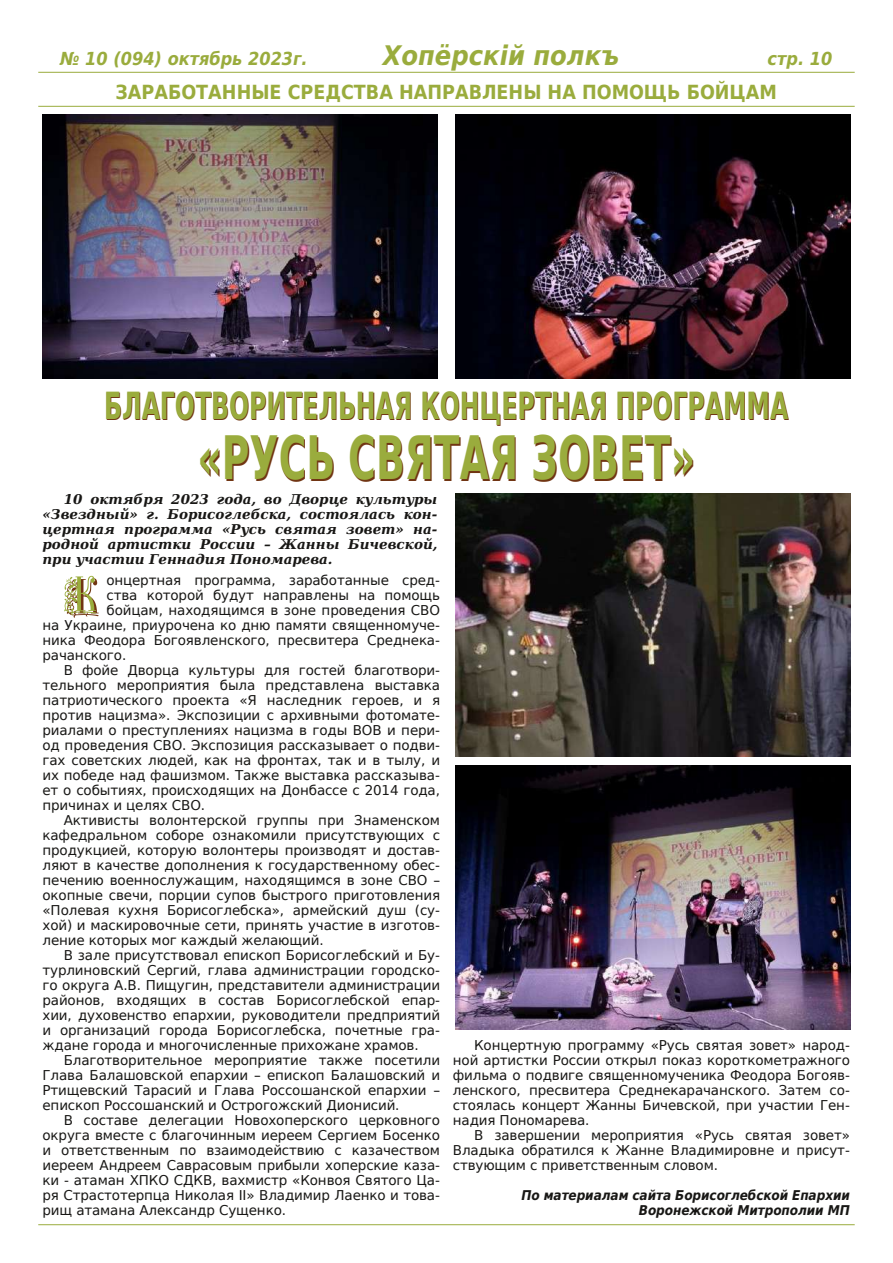
<style>
.page{position:relative;width:893px;height:1263px;background:#fff}
.page>*{position:absolute;margin:0;border:0;box-sizing:border-box;transform-origin:0 0}
.t1{font:700 60px "DejaVu Sans Condensed";color:#713513;scale:.7 1}
.t2{font:51.3px "Remeslo";color:#713513}
.t3{font:700 37.5px "DejaVu Sans Condensed";color:#713513;scale:.7 1}
.t4{font:italic 700 27px "DejaVu Sans Condensed";color:#9aac3d}
.t5{font:700 19.5px "DejaVu Sans Condensed";color:#9aac3d}
.t6{font:italic 700 18px "DejaVu Sans Condensed";color:#9aac3d}
.t7{font:13.5px/15px "DejaVu Sans";letter-spacing:-.01em;color:#181715;text-align:justify}
.t8{font:italic 700 13.5px/15px "DejaVu Serif";color:#181715;text-align:justify}
.t9{font:italic 700 13.5px/15px "DejaVu Sans Condensed";letter-spacing:-.01em;color:#181715;text-align:right}
</style>
<div class="page">
<hr style="left:38px;top:1224px;width:817px;height:1px;background:#9aac3d">
<hr style="left:38px;top:72px;width:817px;height:1px;background:#9aac3d">
<hr style="left:38px;top:106px;width:817px;height:1px;background:#9aac3d">
<img style="left:455px;top:115px;width:395px;height:263px">
<img style="left:43px;top:115px;width:395px;height:263px">
<img style="left:455px;top:493px;width:395px;height:264px">
<img style="left:455px;top:765px;width:395px;height:264px">
<h3 class="t6" style="left:60px;top:48px;width:249px">№ 10 (094) октябрь 2023г.</h3>
<h3 class="t4" style="left:383px;top:40px;width:238px">Хопёрскій полкъ</h3>
<h3 class="t6" style="left:767px;top:48px;width:66px">стр. 10</h3>
<h3 class="t5" style="left:115px;top:81px;width:663px">ЗАРАБОТАННЫЕ СРЕДСТВА НАПРАВЛЕНЫ НА ПОМОЩЬ БОЙЦАМ</h3>
<h3 class="t3" style="left:105px;top:385px;width:979px">БЛАГОТВОРИТЕЛЬНАЯ КОНЦЕРТНАЯ ПРОГРАММА</h3>
<h1 class="t1" style="left:199px;top:425px;width:712px">«РУСЬ СВЯТАЯ ЗОВЕТ»</h1>
<p class="t8" style="left:43px;top:492px;width:396px;text-indent:21px">10 октября 2023 года, во Дворце культуры «Звездный» г. Борисоглебска, состоялась кон‐ цертная программа «Русь святая зовет» на‐ родной артистки России – Жанны Бичевской, при участии Геннадия Пономарева.</p>
<h2 class="t2" style="left:66px;top:569px;width:36px">К</h2>
<p class="t7" style="left:106px;top:573px;width:335px">онцертная программа, заработанные сред‐</p>
<p class="t7" style="left:107px;top:588px;width:335px">ства которой будут направлены на помощь</p>
<p class="t7" style="left:107px;top:603px;width:335px">бойцам, находящимся в зоне проведения СВО</p>
<p class="t7" style="left:43px;top:618px;width:399px">на Украине, приурочена ко дню памяти священномуче‐</p>
<p class="t7" style="left:43px;top:633px;width:399px">ника Феодора Богоявленского, пресвитера Среднека‐</p>
<p class="t7" style="left:43px;top:648px;width:85px">рачанского.</p>
<p class="t7" style="left:64px;top:663px;width:378px">В фойе Дворца культуры для гостей благотвори‐</p>
<p class="t7" style="left:43px;top:678px;width:399px">тельного мероприятия была представлена выставка</p>
<p class="t7" style="left:43px;top:693px;width:399px">патриотического проекта «Я наследник героев, и я</p>
<p class="t7" style="left:43px;top:708px;width:399px">против нацизма». Экспозиции с архивными фотомате‐</p>
<p class="t7" style="left:43px;top:723px;width:399px">риалами о преступлениях нацизма в годы ВОВ и пери‐</p>
<p class="t7" style="left:43px;top:738px;width:399px">од проведения СВО. Экспозиция рассказывает о подви‐</p>
<p class="t7" style="left:43px;top:753px;width:399px">гах советских людей, как на фронтах, так и в тылу, и</p>
<p class="t7" style="left:43px;top:768px;width:399px">их победе над фашизмом. Также выставка рассказыва‐</p>
<p class="t7" style="left:43px;top:783px;width:399px">ет о событиях, происходящих на Донбассе с 2014 года,</p>
<p class="t7" style="left:43px;top:798px;width:164px">причинах и целях СВО.</p>
<p class="t7" style="left:64px;top:813px;width:378px">Активисты волонтерской группы при Знаменском</p>
<p class="t7" style="left:43px;top:828px;width:399px">кафедральном соборе ознакомили присутствующих с</p>
<p class="t7" style="left:43px;top:843px;width:399px">продукцией, которую волонтеры производят и достав‐</p>
<p class="t7" style="left:43px;top:858px;width:399px">ляют в качестве дополнения к государственному обес‐</p>
<p class="t7" style="left:43px;top:873px;width:399px">печению военнослужащим, находящимся в зоне СВО –</p>
<p class="t7" style="left:43px;top:888px;width:399px">окопные свечи, порции супов быстрого приготовления</p>
<p class="t7" style="left:43px;top:903px;width:399px">«Полевая кухня Борисоглебска», армейский душ (су‐</p>
<p class="t7" style="left:43px;top:918px;width:399px">хой) и маскировочные сети, принять участие в изготов‐</p>
<p class="t7" style="left:43px;top:933px;width:283px">ление которых мог каждый желающий.</p>
<p class="t7" style="left:64px;top:948px;width:378px">В зале присутствовал епископ Борисоглебский и Бу‐</p>
<p class="t7" style="left:43px;top:963px;width:399px">турлиновский Сергий, глава администрации городско‐</p>
<p class="t7" style="left:43px;top:978px;width:399px">го округа А.В. Пищугин, представители администрации</p>
<p class="t7" style="left:43px;top:993px;width:399px">районов, входящих в состав Борисоглебской епар‐</p>
<p class="t7" style="left:43px;top:1008px;width:399px">хии, духовенство епархии, руководители предприятий</p>
<p class="t7" style="left:43px;top:1023px;width:399px">и организаций города Борисоглебска, почетные гра‐</p>
<p class="t7" style="left:43px;top:1038px;width:378px">ждане города и многочисленные прихожане храмов.</p>
<p class="t7" style="left:64px;top:1053px;width:378px">Благотворительное мероприятие также посетили</p>
<p class="t7" style="left:43px;top:1068px;width:399px">Глава Балашовской епархии – епископ Балашовский и</p>
<p class="t7" style="left:43px;top:1083px;width:399px">Ртищевский Тарасий и Глава Россошанской епархии –</p>
<p class="t7" style="left:43px;top:1098px;width:358px">епископ Россошанский и Острогожский Дионисий.</p>
<p class="t7" style="left:64px;top:1113px;width:378px">В составе делегации Новохоперского церковного</p>
<p class="t7" style="left:43px;top:1128px;width:399px">округа вместе с благочинным иереем Сергием Босенко</p>
<p class="t7" style="left:43px;top:1143px;width:399px">и ответственным по взаимодействию с казачеством</p>
<p class="t7" style="left:43px;top:1158px;width:399px">иереем Андреем Саврасовым прибыли хоперские каза‐</p>
<p class="t7" style="left:43px;top:1173px;width:399px">ки - атаман ХПКО СДКВ, вахмистр «Конвоя Святого Ца‐</p>
<p class="t7" style="left:43px;top:1188px;width:399px">ря Страстотерпца Николая II» Владимир Лаенко и това‐</p>
<p class="t7" style="left:43px;top:1203px;width:245px">рищ атамана Александр Сущенко.</p>
<p class="t7" style="left:453px;top:1038px;width:399px;text-indent:21px">Концертную программу «Русь святая зовет» народ‐ ной артистки России открыл показ короткометражного фильма о подвиге священномученика Феодора Богояв‐ ленского, пресвитера Среднекарачанского. Затем со‐ стоялась концерт Жанны Бичевской, при участии Ген‐ надия Пономарева.</p>
<p class="t7" style="left:453px;top:1128px;width:399px;text-indent:21px">В завершении мероприятия «Русь святая зовет» Владыка обратился к Жанне Владимировне и присут‐ ствующим с приветственным словом.</p>
<p class="t9" style="left:521px;top:1188px;width:330px">По материалам сайта Борисоглебской Епархии<br>Воронежской Митрополии МП</p>
</div>
